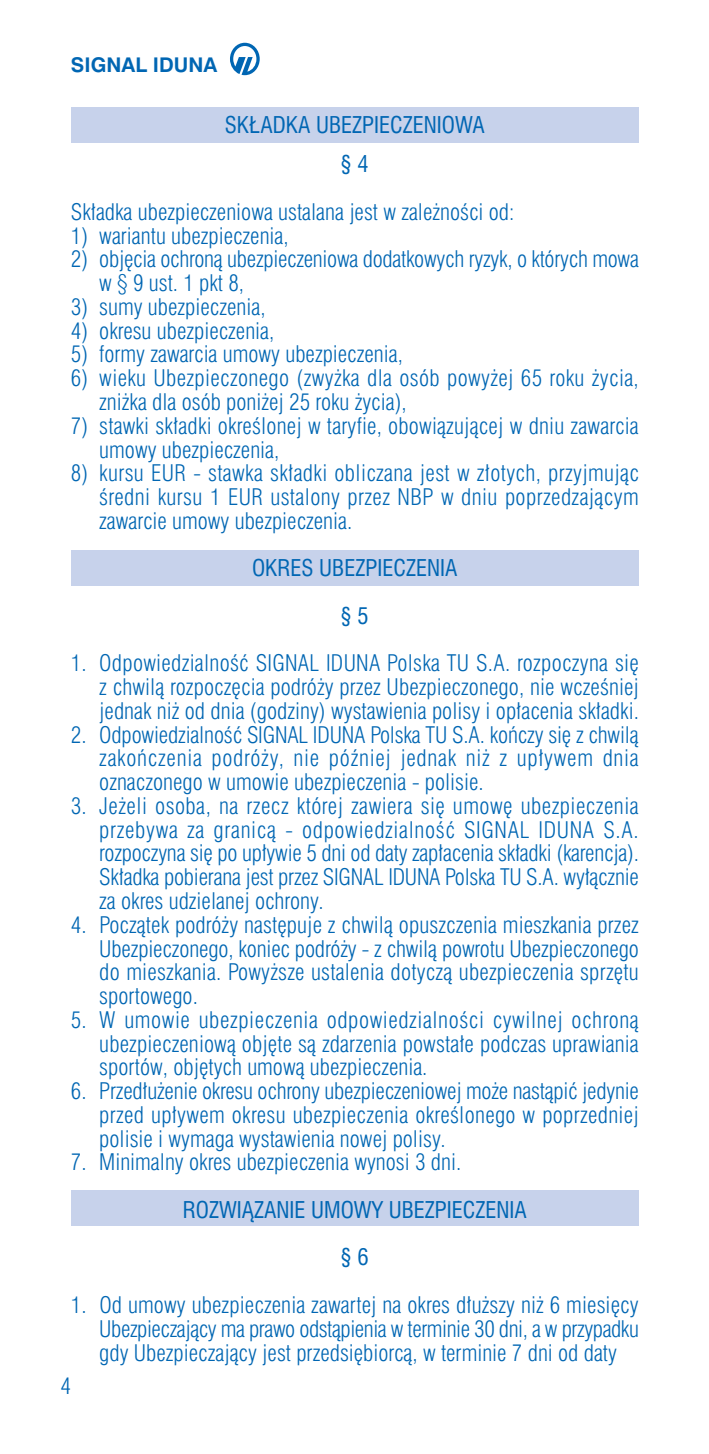
<style>
.page{position:relative;width:709px;height:1454px;background:#fff}
.page>*{position:absolute;margin:0;border:0;box-sizing:border-box;transform-origin:0 0}
.t1{font:300 condensed 22.5px/23.8px "Swiss 721 PL";color:#0066b3;text-align:justify}
.t2{font:condensed 22.5px/47.5px "Swiss 721 PL";color:#0066b3;text-align:center}
.t3{font:700 20.25px "Swiss 721 PL";color:#0066b3}
</style>
<div class="page">
<div style="left:71px;top:1190px;width:567px;height:35px;background:#c7d2eb"></div>
<div style="left:71px;top:550px;width:567px;height:35px;background:#c7d2eb"></div>
<div style="left:71px;top:107px;width:567px;height:35px;background:#c7d2eb"></div>
<svg style="left:230px;top:43px;width:29px;height:32px"></svg>
<p class="t3" style="left:71px;top:58px;width:148px">SIGNAL IDUNA</p>
<p class="t2" style="left:225px;top:108px;width:261px;line-height:39px">SK¸ADKA UBEZPIECZENIOWA § 4</p>
<p class="t1" style="left:71px;top:203px;width:445px">Sk∏adka ubezpieczeniowa ustalana jest w zale˝noÊci od:</p>
<p class="t1" style="left:71px;top:226px;width:219px">1) wariantu ubezpieczenia,</p>
<p class="t1" style="left:99px;top:250px;width:541px;text-indent:-28px">2) obj´cia ochronà ubezpieczeniowa dodatkowych ryzyk, o których mowa w § 9 ust. 1 pkt 8,</p>
<p class="t1" style="left:71px;top:298px;width:196px">3) sumy ubezpieczenia,</p>
<p class="t1" style="left:71px;top:321px;width:205px">4) okresu ubezpieczenia,</p>
<p class="t1" style="left:71px;top:345px;width:333px">5) formy zawarcia umowy ubezpieczenia,</p>
<p class="t1" style="left:99px;top:369px;width:541px;text-indent:-28px">6) wieku Ubezpieczonego (zwy˝ka dla osób powy˝ej 65 roku ˝ycia, zni˝ka dla osób poni˝ej 25 roku ˝ycia),</p>
<p class="t1" style="left:99px;top:416px;width:541px;text-indent:-28px">7) stawki sk∏adki okreÊlonej w taryfie, obowiàzujàcej w dniu zawarcia umowy ubezpieczenia,</p>
<p class="t1" style="left:99px;top:464px;width:541px;text-indent:-28px">8) kursu EUR - stawka sk∏adki obliczana jest w z∏otych, przyjmujàc Êredni kursu 1 EUR ustalony przez NBP w dniu poprzedzajàcym zawarcie umowy ubezpieczenia.</p>
<p class="t2" style="left:252px;top:547px;width:207px">OKRES UBEZPIECZENIA § 5</p>
<p class="t1" style="left:99px;top:654px;width:541px;text-indent:-28px">1. OdpowiedzialnoÊç SIGNAL IDUNA Polska TU S.A. rozpoczyna si´ z chwilà rozpocz´cia podró˝y przez Ubezpieczonego, nie wczeÊniej jednak ni˝ od dnia (godziny) wystawienia polisy i op∏acenia sk∏adki.</p>
<p class="t1" style="left:99px;top:725px;width:541px;text-indent:-28px">2. OdpowiedzialnoÊç SIGNAL IDUNA Polska TU S.A. koƒczy si´ z chwilà zakoƒczenia podró˝y, nie póêniej jednak ni˝ z up∏ywem dnia oznaczonego w umowie ubezpieczenia - polisie.</p>
<p class="t1" style="left:99px;top:796px;width:541px;text-indent:-28px">3. Je˝eli osoba, na rzecz której zawiera si´ umow´ ubezpieczenia przebywa za granicà - odpowiedzialnoÊç SIGNAL IDUNA S.A. rozpoczyna si´ po up∏ywie 5 dni od daty zap∏acenia sk∏adki (karencja).<br>Sk∏adka pobierana jest przez SIGNAL IDUNA Polska TU S.A. wy∏àcznie za okres udzielanej ochrony.</p>
<p class="t1" style="left:99px;top:915px;width:541px;text-indent:-28px">4. Poczàtek podró˝y nast´puje z chwilà opuszczenia mieszkania przez Ubezpieczonego, koniec podró˝y - z chwilà powrotu Ubezpieczonego do mieszkania. Powy˝sze ustalenia dotyczà ubezpieczenia sprz´tu sportowego.</p>
<p class="t1" style="left:99px;top:1010px;width:541px;text-indent:-28px">5. W umowie ubezpieczenia odpowiedzialnoÊci cywilnej ochronà ubezpieczeniowà obj´te sà zdarzenia powsta∏e podczas uprawiania sportów, obj´tych umowà ubezpieczenia.</p>
<p class="t1" style="left:99px;top:1081px;width:541px;text-indent:-28px">6. Przed∏u˝enie okresu ochrony ubezpieczeniowej mo˝e nastàpiç jedynie przed up∏ywem okresu ubezpieczenia okreÊlonego w poprzedniej polisie i wymaga wystawienia nowej polisy.</p>
<p class="t1" style="left:71px;top:1153px;width:391px">7. Minimalny okres ubezpieczenia wynosi 3 dni.</p>
<p class="t2" style="left:183px;top:1188px;width:345px">ROZWIÑZANIE UMOWY UBEZPIECZENIA § 6</p>
<p class="t1" style="left:99px;top:1295px;width:541px;text-indent:-28px">1. Od umowy ubezpieczenia zawartej na okres d∏u˝szy ni˝ 6 miesi´cy Ubezpieczajàcy ma prawo odstàpienia w terminie 30 dni, a w przypadku gdy Ubezpieczajàcy jest przedsi´biorcà, w terminie 7 dni od daty</p>
<p class="t1" style="left:60px;top:1376px;width:12px">4</p>
</div>
